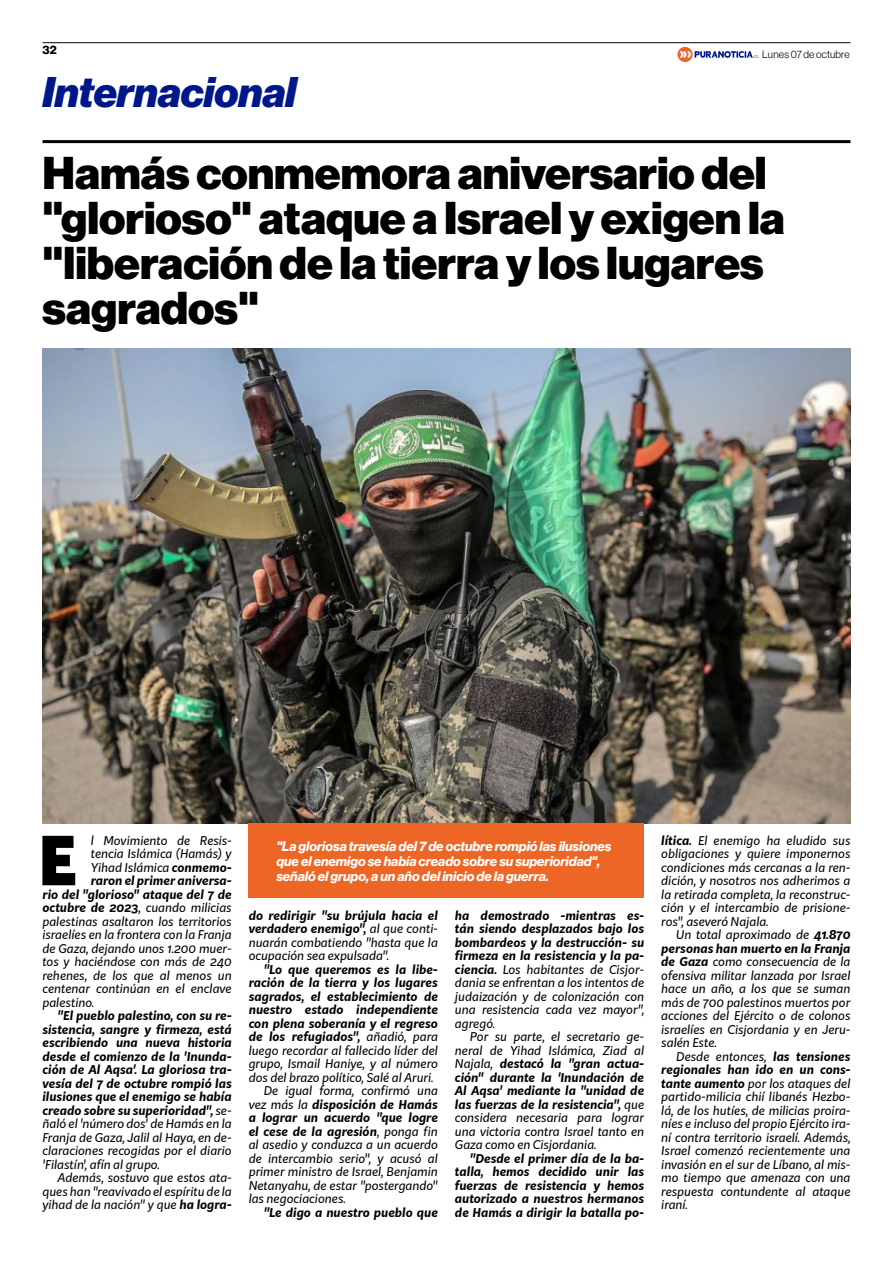
<style>
.page{position:relative;width:893px;height:1263px;background:#fff}
.page>*{position:absolute;margin:0;border:0;box-sizing:border-box;transform-origin:0 0}
.t1{font:900 66.3px "Kit Sans";color:#000}
.t2{font:45px/45px "N Haas Grotesk DS Pro 95 Blk";color:#000}
.t3{font:42px "N Haas Grotesk DS Pro 96 Blk It";color:#00178a}
.t4{font:13.5px/15px "N Haas Grotesk DS Pro 76 Bd It";color:#fff}
.t5{font:italic 12px/13.5px "Kit Sans";color:#000;text-align:justify}
.t6{font:italic 700 12px/13.5px "Kit Sans";color:#000;text-align:justify}
.t7{font:12px "N Haas Grotesk DS Pro 75 Bd";color:#000}
.t8{font:10.5px "N Haas Grotesk DS Pro 45 Lt";letter-spacing:.015em;color:#000}
.s1{font-weight:700}
.s2{font-weight:400}
</style>
<div class="page">
<hr style="left:43px;top:140px;width:807px;height:3px;background:#000">
<hr style="left:43px;top:42px;width:807px;height:1px;background:#000">
<img style="left:42px;top:348px;width:808px;height:475px">
<div style="left:249px;top:823px;width:395px;height:75px;background:#ed6626"></div>
<svg style="left:677px;top:47px;width:82px;height:15px"></svg>
<p class="t7" style="left:43px;top:43px;width:16px">32</p>
<h3 class="t3" style="left:43px;top:67px;width:255px">Internacional</h3>
<p class="t8" style="left:762px;top:48px;width:89px">Lunes 07 de octubre</p>
<h2 class="t2" style="left:43px;top:151px;width:744px">Hamás conmemora aniversario del "glorioso" ataque a Israel y exigen la "liberación de la tierra y los lugares sagrados"</h2>
<h1 class="t1" style="left:39px;top:801px;width:40px">E</h1>
<p class="t5" style="left:91px;top:833px;width:142px">l Movimiento de Resis-</p>
<p class="t5" style="left:91px;top:846px;width:142px">tencia Islámica (Hamás) y</p>
<p class="t5" style="left:91px;top:860px;width:142px">Yihad Islámica <span class="s1">conmemo-</span></p>
<p class="t6" style="left:91px;top:873px;width:142px">raron el primer aniversa-</p>
<p class="t6" style="left:42px;top:886px;width:191px">rio del "glorioso" ataque del 7 de</p>
<p class="t5" style="left:42px;top:900px;width:191px"><span class="s1">octubre de 2023</span>, cuando milicias</p>
<p class="t5" style="left:42px;top:914px;width:191px">palestinas asaltaron los territorios</p>
<p class="t5" style="left:42px;top:927px;width:191px">israelíes en la frontera con la Franja</p>
<p class="t5" style="left:42px;top:941px;width:191px">de Gaza, dejando unos 1.200 muer-</p>
<p class="t5" style="left:42px;top:954px;width:191px">tos y haciéndose con más de 240</p>
<p class="t5" style="left:42px;top:968px;width:191px">rehenes, de los que al menos un</p>
<p class="t5" style="left:42px;top:981px;width:191px">centenar continúan en el enclave</p>
<p class="t5" style="left:42px;top:995px;width:53px">palestino.</p>
<p class="t6" style="left:42px;top:1008px;width:191px;text-indent:15px">"El pueblo palestino, con su re&shy;sistencia, sangre y firmeza, está escribiendo una nueva historia desde el comienzo de la 'Inunda&shy;ción de Al Aqsa'. La gloriosa tra&shy;vesía del 7 de octubre rompió las ilusiones que el enemigo se había creado sobre su superioridad", <span class="s2">se&shy;ñaló el 'número dos' de Hamás en la Franja de Gaza, Jalil al Haya, en de&shy;claraciones recogidas por el diario 'Filastín', afín al grupo.</span></p>
<p class="t5" style="left:42px;top:1170px;width:191px;text-indent:15px">Además, sostuvo que estos ata&shy;ques han "reavivado el espíritu de la yihad de la nación" y que <span class="s1">ha logra-</span></p>
<p class="t4" style="left:276px;top:839px;width:337px">"La gloriosa travesía del 7 de octubre rompió las ilusiones que el enemigo se había creado sobre su superioridad", señaló el grupo, a un año del inicio de la guerra.</p>
<p class="t5" style="left:249px;top:908px;width:191px"><span class="s1">do redirigir "su brújula hacia el verdadero enemigo",</span> al que conti&shy;nuarán combatiendo "hasta que la ocupación sea expulsada".</p>
<p class="t6" style="left:264px;top:961px;width:176px">"Lo que queremos es la libe-</p>
<p class="t6" style="left:249px;top:975px;width:191px">ración de la tierra y los lugares</p>
<p class="t6" style="left:249px;top:988px;width:191px">sagrados, el establecimiento de</p>
<p class="t6" style="left:249px;top:1002px;width:191px">nuestro estado independiente</p>
<p class="t6" style="left:249px;top:1015px;width:191px">con plena soberanía y el regreso</p>
<p class="t6" style="left:249px;top:1029px;width:191px">de los refugiados", <span class="s2">añadió, para</span></p>
<p class="t5" style="left:249px;top:1043px;width:191px">luego recordar al fallecido líder del</p>
<p class="t5" style="left:249px;top:1056px;width:191px">grupo, Ismail Haniye, y al número</p>
<p class="t5" style="left:249px;top:1070px;width:186px">dos del brazo político, Salé al Aruri.</p>
<p class="t5" style="left:264px;top:1083px;width:176px">De igual forma, confirmó una</p>
<p class="t6" style="left:249px;top:1096px;width:191px"><span class="s2">vez más la</span> disposición de Hamás</p>
<p class="t6" style="left:249px;top:1110px;width:191px">a lograr un acuerdo "que logre</p>
<p class="t6" style="left:249px;top:1123px;width:191px">el cese de la agresión<span class="s2">, ponga fin</span></p>
<p class="t5" style="left:249px;top:1137px;width:191px">al asedio y conduzca a un acuerdo</p>
<p class="t5" style="left:249px;top:1151px;width:191px">de intercambio serio", y acusó al</p>
<p class="t5" style="left:249px;top:1164px;width:191px">primer ministro de Israel, Benjamin</p>
<p class="t5" style="left:249px;top:1178px;width:191px">Netanyahu, de estar "postergando"</p>
<p class="t5" style="left:249px;top:1191px;width:99px">las negociaciones.</p>
<p class="t6" style="left:264px;top:1204px;width:176px">"Le digo a nuestro pueblo que</p>
<p class="t5" style="left:455px;top:908px;width:191px"><span class="s1">ha demostrado -mientras es&shy;tán siendo desplazados bajo los bombardeos y la destrucción- su firmeza en la resistencia y la pa&shy;ciencia.</span> Los habitantes de Cisjor&shy;dania se enfrentan a los intentos de judaización y de colonización con una resistencia cada vez mayor", agregó.</p>
<p class="t5" style="left:455px;top:1029px;width:191px;text-indent:15px">Por su parte, el secretario ge&shy;neral de Yihad Islámica, Ziad al Najala, <span class="s1">destacó la "gran actua&shy;ción" durante la 'Inundación de Al Aqsa' mediante la "unidad de las fuerzas de la resistencia",</span> que considera necesaria para lograr una victoria contra Israel tanto en Gaza como en Cisjordania.</p>
<p class="t6" style="left:455px;top:1150px;width:191px;text-indent:15px">"Desde el primer día de la ba&shy;talla, hemos decidido unir las fuerzas de resistencia y hemos autorizado a nuestros hermanos de Hamás a dirigir la batalla po-</p>
<p class="t5" style="left:661px;top:833px;width:191px"><span class="s1">lítica.</span> El enemigo ha eludido sus obligaciones y quiere imponernos condiciones más cercanas a la ren&shy;dición, y nosotros nos adherimos a la retirada completa, la reconstruc&shy;ción y el intercambio de prisione&shy;ros", aseveró Najala.</p>
<p class="t5" style="left:661px;top:927px;width:191px;text-indent:15px">Un total aproximado de <span class="s1">41.870 personas han muerto en la Franja de Gaza</span> como consecuencia de la ofensiva militar lanzada por Israel hace un año, a los que se suman más de 700 palestinos muertos por acciones del Ejército o de colonos israelíes en Cisjordania y en Jeru&shy;salén Este.</p>
<p class="t5" style="left:661px;top:1049px;width:191px;text-indent:15px">Desde entonces, <span class="s1">las tensiones regionales han ido en un cons&shy;tante aumento</span> por los ataques del partido-milicia chií libanés Hezbo&shy;lá, de los hutíes, de milicias proira&shy;níes e incluso del propio Ejército ira&shy;ní contra territorio israelí. Además, Israel comenzó recientemente una invasión en el sur de Líbano, al mis&shy;mo tiempo que amenaza con una respuesta contundente al ataque iraní.</p>
</div>
